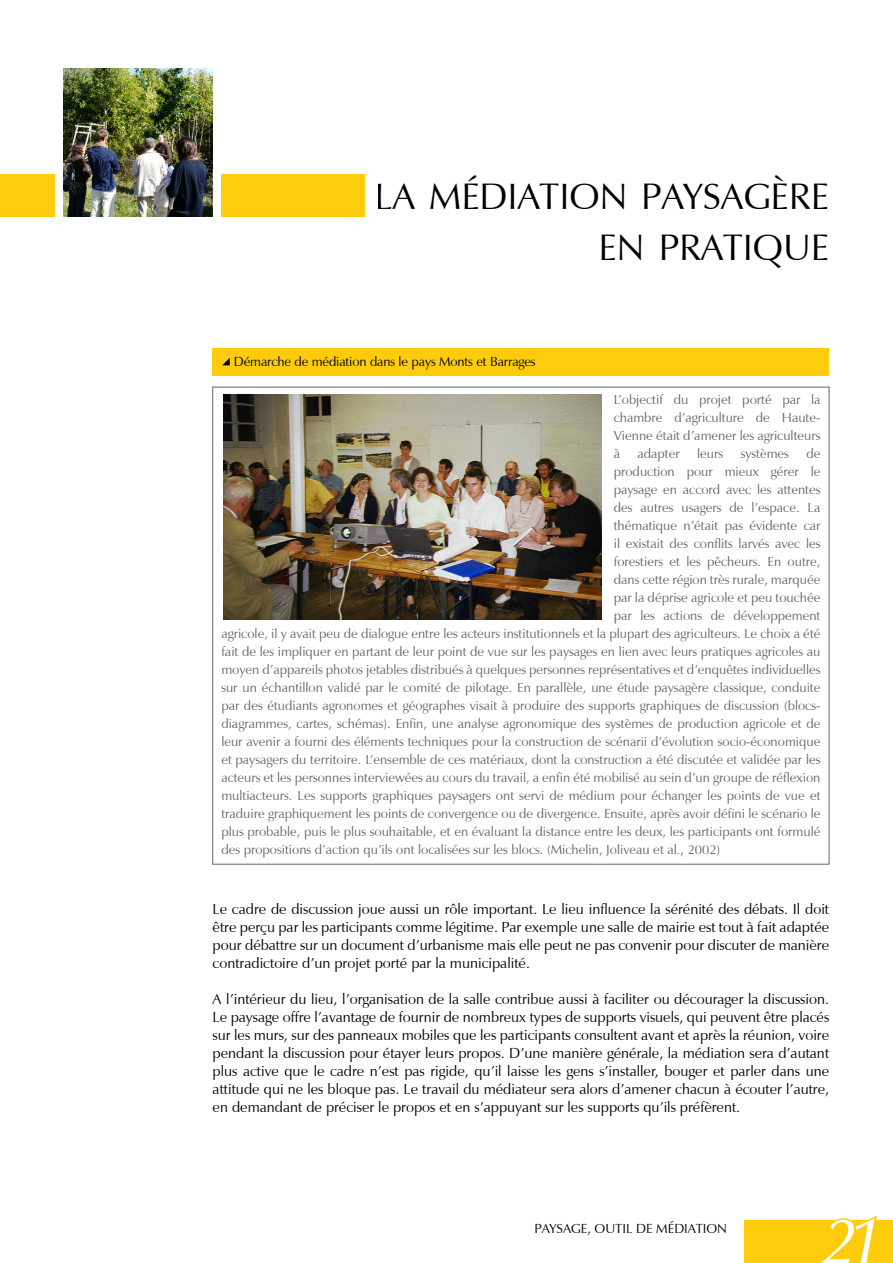
<style>
.page{position:relative;width:893px;height:1263px;background:#fff}
.page>*{position:absolute;margin:0;border:0;box-sizing:border-box;transform-origin:0 0}
.t1{font:italic 67.5px "Vera Humana 95";color:#fff}
.t2{font:37.8px/51px "Vera Humana 95";color:#000;text-align:right}
.t3{font:15px/18px "Vera Humana 95";color:#000;text-align:justify}
.t4{font:13.5px/18px "Vera Humana 95";color:#646567;text-align:justify}
.t5{font:13.5px "Vera Humana 95";letter-spacing:-.01em;color:#000}
</style>
<div class="page">
<div style="left:0;top:174px;width:64px;height:43px;background:#fecc0b"></div>
<div style="left:213px;top:174px;width:514px;height:43px;background:#fecc0b"></div>
<div style="left:55px;top:174px;width:9px;height:45px;background:#fff"></div>
<div style="left:213px;top:174px;width:8px;height:45px;background:#fff"></div>
<div style="left:744px;top:1220px;width:149px;height:43px;background:#fecc0b"></div>
<svg style="left:836px;top:1215px;width:41px;height:5px"></svg>
<img style="left:64px;top:68px;width:149px;height:149px">
<div style="left:374px;top:158px;width:455px;height:114px;background:#fff"></div>
<div style="left:365px;top:173px;width:13px;height:44px;background:#fff"></div>
<img style="left:223px;top:394px;width:378px;height:225px">
<div style="left:213px;top:349px;width:616px;height:27px;background:#fecc0b"></div>
<svg style="left:222px;top:358px;width:8px;height:7px"></svg>
<h2 class="t2" style="left:374px;top:171px;width:456px">LA MÉDIATION PAYSAGÈRE<br>EN PRATIQUE</h2>
<p class="t5" style="left:234px;top:353px;width:303px">Démarche de médiation dans le pays Monts et Barrages</p>
<p class="t4" style="left:614px;top:391px;width:208px">L’objectif du projet porté par la chambre d’agriculture de Haute-Vienne était d’amener les agriculteurs à</p>
<p class="t4" style="left:637px;top:445px;width:44px">adapter</p>
<p class="t4" style="left:697px;top:445px;width:28px">leurs</p>
<p class="t4" style="left:741px;top:445px;width:50px">systèmes</p>
<p class="t4" style="left:806px;top:445px;width:16px">de</p>
<p class="t4" style="left:614px;top:463px;width:208px">production pour mieux gérer le</p>
<p class="t4" style="left:614px;top:481px;width:208px">paysage en accord avec les attentes</p>
<p class="t4" style="left:614px;top:499px;width:208px">des autres usagers de l’espace. La</p>
<p class="t4" style="left:614px;top:517px;width:208px">thématique n’était pas évidente car</p>
<p class="t4" style="left:614px;top:535px;width:208px">il existait des conflits larvés avec les</p>
<p class="t4" style="left:614px;top:553px;width:208px">forestiers et les pêcheurs. En outre,</p>
<p class="t4" style="left:614px;top:571px;width:208px">dans cette région très rurale, marquée</p>
<p class="t4" style="left:614px;top:589px;width:208px">par la déprise agricole et peu touchée</p>
<p class="t4" style="left:614px;top:607px;width:208px">par les actions de développement</p>
<p class="t4" style="left:221px;top:625px;width:601px">agricole, il y avait peu de dialogue entre les acteurs institutionnels et la plupart des agriculteurs. Le choix a été</p>
<p class="t4" style="left:221px;top:643px;width:601px">fait de les impliquer en partant de leur point de vue sur les paysages en lien avec leurs pratiques agricoles au</p>
<p class="t4" style="left:221px;top:661px;width:601px">moyen d’appareils photos jetables distribués à quelques personnes représentatives et d’enquêtes individuelles</p>
<p class="t4" style="left:221px;top:679px;width:601px">sur un échantillon validé par le comité de pilotage. En parallèle, une étude paysagère classique, conduite</p>
<p class="t4" style="left:221px;top:696px;width:601px">par des étudiants agronomes et géographes visait à produire des supports graphiques de discussion (blocs-</p>
<p class="t4" style="left:221px;top:714px;width:601px">diagrammes, cartes, schémas). Enfin, une analyse agronomique des systèmes de production agricole et de</p>
<p class="t4" style="left:221px;top:732px;width:601px">leur avenir a fourni des éléments techniques pour la construction de scénarii d’évolution socio-économique</p>
<p class="t4" style="left:221px;top:750px;width:601px">et paysagers du territoire. L’ensemble de ces matériaux, dont la construction a été discutée et validée par les</p>
<p class="t4" style="left:221px;top:768px;width:601px">acteurs et les personnes interviewées au cours du travail, a enfin été mobilisé au sein d’un groupe de réflexion</p>
<p class="t4" style="left:221px;top:786px;width:601px">multiacteurs. Les supports graphiques paysagers ont servi de médium pour échanger les points de vue et</p>
<p class="t4" style="left:221px;top:804px;width:601px">traduire graphiquement les points de convergence ou de divergence. Ensuite, après avoir défini le scénario le</p>
<p class="t4" style="left:221px;top:822px;width:601px">plus probable, puis le plus souhaitable, et en évaluant la distance entre les deux, les participants ont formulé</p>
<p class="t4" style="left:221px;top:840px;width:500px">des propositions d’action qu’ils ont localisées sur les blocs. (Michelin, Joliveau et al., 2002)</p>
<p class="t3" style="left:213px;top:900px;width:618px">Le cadre de discussion joue aussi un rôle important. Le lieu influence la sérénité des débats. Il doit être perçu par les participants comme légitime. Par exemple une salle de mairie est tout à fait adaptée pour débattre sur un document d’urbanisme mais elle peut ne pas convenir pour discuter de manière contradictoire d’un projet porté par la municipalité.</p>
<p class="t3" style="left:213px;top:990px;width:618px">A l’intérieur du lieu, l’organisation de la salle contribue aussi à faciliter ou décourager la discussion.<br>Le paysage offre l’avantage de fournir de nombreux types de supports visuels, qui peuvent être placés sur les murs, sur des panneaux mobiles que les participants consultent avant et après la réunion, voire pendant la discussion pour étayer leurs propos. D’une manière générale, la médiation sera d’autant plus active que le cadre n’est pas rigide, qu’il laisse les gens s’installer, bouger et parler dans une attitude qui ne les bloque pas. Le travail du médiateur sera alors d’amener chacun à écouter l’autre, en demandant de préciser le propos et en s’appuyant sur les supports qu’ils préfèrent.</p>
<p class="t5" style="left:534px;top:1220px;width:9px">paysage</p>
<p class="t5" style="left:587px;top:1220px;width:16px">, outil</p>
<p class="t5" style="left:636px;top:1220px;width:47px">de médiation</p>
<h1 class="t1" style="left:822px;top:1200px;width:64px">21</h1>
</div>
